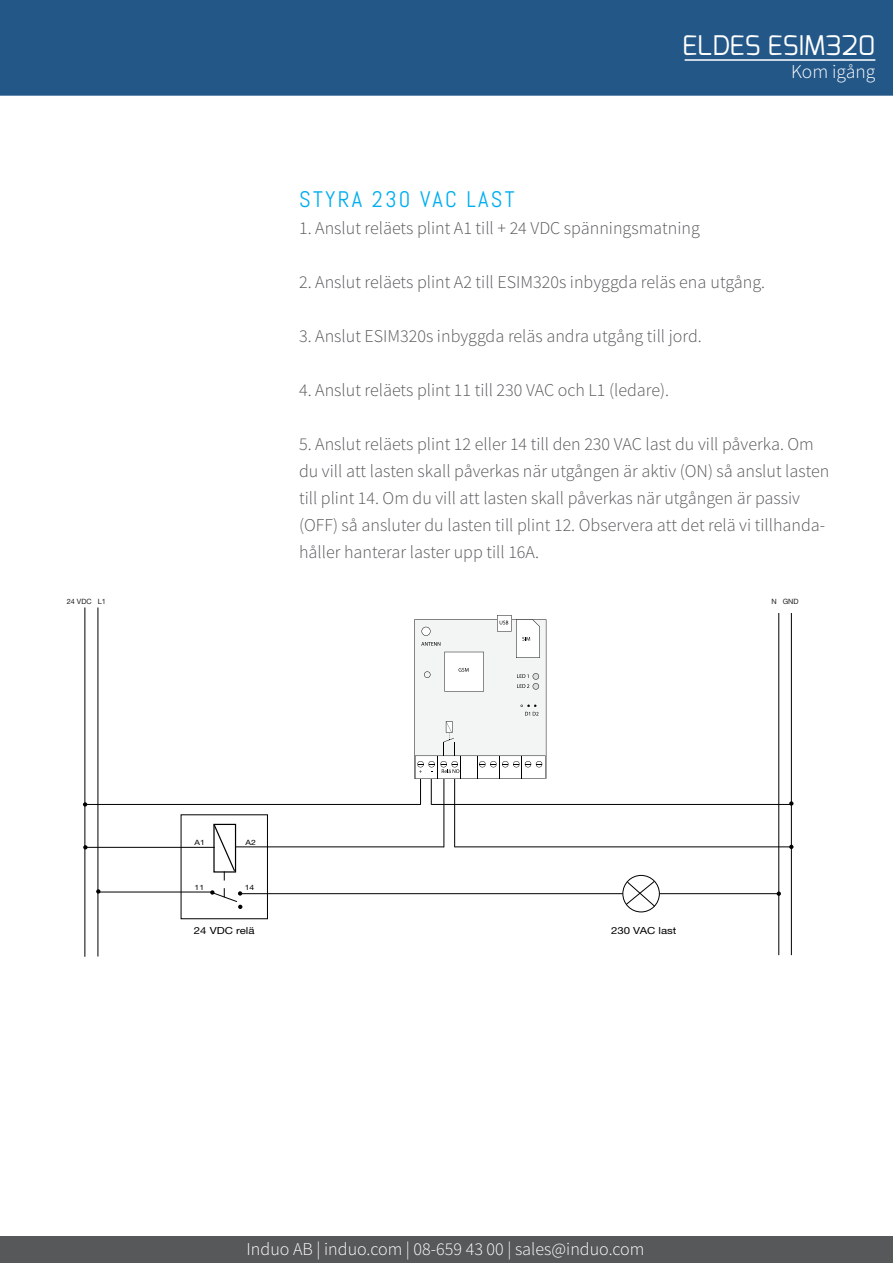
<style>
.page{position:relative;width:893px;height:1263px;background:#fff}
.page>*{position:absolute;margin:0;border:0;box-sizing:border-box;transform-origin:0 0}
.t1{font:27px "Exo";color:#fff}
.t2{font:22.5px "Abel";letter-spacing:.1em;color:#00aeef}
.t3{font:300 19.5px "Source Sans Pro";color:#fff}
.t4{font:300 18px/27px "Source Sans Pro";color:#57585a}
.t5{font:300 18px "Source Sans Pro";color:#fff}
.t6{font:9.75px "Helvetica Neue LT Std";color:#000;scale:1.17 1}
.t7{font:7.35px "Helvetica Neue LT Std";color:#231f20}
.t8{font:7.35px "Helvetica Neue LT Std";color:#000;scale:1.17 1}
</style>
<div class="page">
<div style="left:0;top:0;width:893px;height:96px;background:#235788"></div>
<div style="left:0;top:1236px;width:893px;height:27px;background:#57585a"></div>
<hr style="left:685px;top:59px;width:190px;height:2px;background:#fff">
<hr style="left:98px;top:607px;width:1px;height:349px;background:#000">
<hr style="left:85px;top:607px;width:1px;height:350px;background:#000">
<hr style="left:791px;top:613px;width:1px;height:342px;background:#000">
<hr style="left:778px;top:613px;width:1px;height:342px;background:#000">
<hr style="left:85px;top:804px;width:336px;height:1px;background:#000">
<hr style="left:420px;top:775px;width:1px;height:30px;background:#000">
<hr style="left:431px;top:804px;width:362px;height:1px;background:#000">
<hr style="left:455px;top:846px;width:336px;height:1px;background:#000">
<hr style="left:659px;top:893px;width:120px;height:1px;background:#000">
<hr style="left:431px;top:775px;width:1px;height:30px;background:#000">
<hr style="left:444px;top:779px;width:1px;height:68px;background:#000">
<hr style="left:454px;top:779px;width:1px;height:68px;background:#000">
<svg style="left:83px;top:845px;width:5px;height:4px"></svg>
<svg style="left:83px;top:802px;width:4px;height:5px"></svg>
<svg style="left:777px;top:891px;width:4px;height:5px"></svg>
<svg style="left:96px;top:889px;width:4px;height:5px"></svg>
<hr style="left:98px;top:892px;width:116px;height:1px;background:#000">
<hr style="left:85px;top:847px;width:130px;height:1px;background:#000">
<hr style="left:236px;top:846px;width:208px;height:1px;background:#000">
<hr style="left:239px;top:893px;width:386px;height:1px;background:#000">
<svg style="left:212px;top:823px;width:24px;height:57px"></svg>
<svg style="left:210px;top:888px;width:32px;height:21px"></svg>
<svg style="left:623px;top:875px;width:36px;height:37px"></svg>
<div style="left:622px;top:875px;width:38px;height:37px;border:1px solid #000;border-radius:50%"></div>
<svg style="left:625px;top:880px;width:31px;height:27px"></svg>
<svg style="left:414px;top:615px;width:132px;height:164px"></svg>
<h1 class="t1" style="left:682px;top:28px;width:195px">ELDES ESIM320</h1>
<p class="t3" style="left:791px;top:60px;width:86px">Kom igång</p>
<p class="t2" style="left:299px;top:185px;width:217px">STYRA 230 VAC LAST</p>
<p class="t4" style="left:299px;top:215px;width:402px">1. Anslut reläets plint A1 till + 24 VDC spänningsmatning</p>
<p class="t4" style="left:299px;top:269px;width:468px">2. Anslut reläets plint A2 till ESIM320s inbyggda reläs ena utgång.</p>
<p class="t4" style="left:299px;top:323px;width:404px">3. Anslut ESIM320s inbyggda reläs andra utgång till jord.</p>
<p class="t4" style="left:299px;top:377px;width:372px">4. Anslut reläets plint 11 till 230 VAC och L1 (ledare).</p>
<p class="t4" style="left:299px;top:431px;width:532px">5. Anslut reläets plint 12 eller 14 till den 230 VAC last du vill påverka. Om du vill att lasten skall påverkas när utgången är aktiv (ON) så anslut lasten till plint 14. Om du vill att lasten skall påverkas när utgången är passiv (OFF) så ansluter du lasten till plint 12. Observera att det relä vi tillhanda&shy;håller hanterar laster upp till 16A.</p>
<p class="t7" style="left:67px;top:597px;width:41px">24 VDC L1</p>
<p class="t7" style="left:771px;top:597px;width:29px">N GND</p>
<p class="t8" style="left:195px;top:838px;width:10px">A1</p>
<p class="t8" style="left:245px;top:838px;width:10px">A2</p>
<p class="t8" style="left:195px;top:883px;width:10px">11</p>
<p class="t8" style="left:245px;top:883px;width:10px">14</p>
<p class="t6" style="left:194px;top:924px;width:53px">24 VDC relä</p>
<p class="t6" style="left:611px;top:924px;width:58px">230 VAC last</p>
<p class="t5" style="left:247px;top:1238px;width:399px">Induo AB | induo.com | 08-659 43 00 | sales@induo.com</p>
</div>
